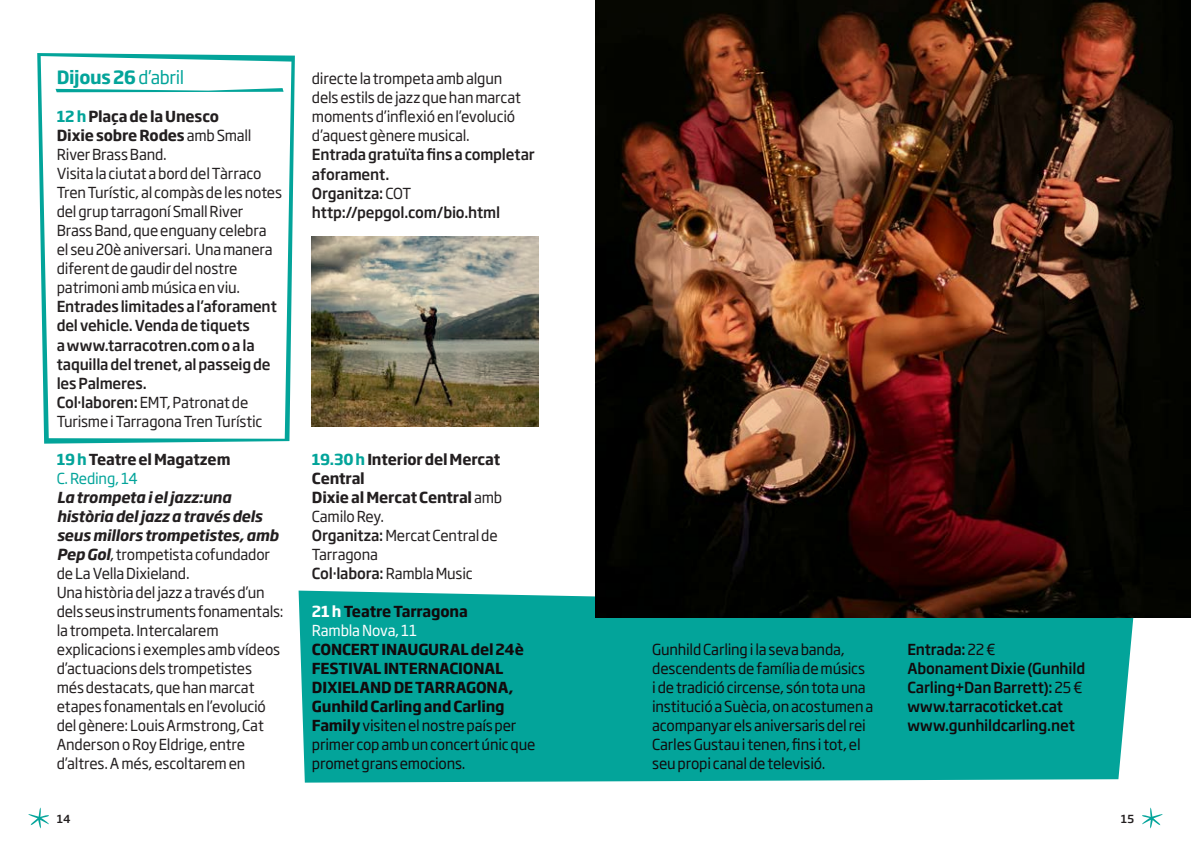
<style>
.page{position:relative;width:1191px;height:851px;background:#fff}
.page>*{position:absolute;margin:0;border:0;box-sizing:border-box;transform-origin:0 0}
.t1{font:700 18px "Soho Gothic Pro";letter-spacing:-.02em;color:#03a49a;scale:.96 1}
.t2{font:15px/19px "Soho Gothic Pro";letter-spacing:-.01em;color:#231f20;scale:.96 1}
.t3{font:15px/19px "Soho Gothic Pro";letter-spacing:-.015em;color:#110a0c;scale:.96 1}
.t4{font:500 15px/19px "Soho Gothic Pro";letter-spacing:-.01em;color:#231f20;scale:.96 1}
.t5{font:italic 700 15px/19px "Soho Gothic Pro";letter-spacing:-.01em;color:#231f20;scale:.96 1}
.t6{font:700 15px/19px "Soho Gothic Pro";letter-spacing:-.01em;color:#231f20;scale:.96 1}
.t7{font:500 15px/19px "Soho Gothic Pro";letter-spacing:-.01em;color:#110a0c;scale:.96 1}
.t8{font:700 15px/19px "Soho Gothic Pro";letter-spacing:-.01em;color:#110a0c;scale:.96 1}
.t9{font:15px "Soho Gothic Pro";letter-spacing:-.015em;color:#fff;scale:.96 1}
.t10{font:15px "Soho Gothic Pro";letter-spacing:-.02em;color:#03a49a;scale:.96 1}
.t11{font:500 11px "Soho Gothic Pro";color:#231f20}
.s1{font-weight:400}
.s2{color:#03a49a}
.s3{font-weight:700}
.s4{font-weight:500}
.s5{font-weight:400;font-style:normal}
.s6{color:#fff}
</style>
<div class="page">
<svg style="left:1142px;top:807px;width:21px;height:22px"></svg>
<svg style="left:28px;top:807px;width:21px;height:22px"></svg>
<svg style="left:37px;top:53px;width:258px;height:390px"></svg>
<svg style="left:41px;top:56px;width:250px;height:382px"></svg>
<img style="left:312px;top:236px;width:227px;height:190px">
<svg style="left:56px;top:88px;width:227px;height:4px"></svg>
<div style="left:298px;top:590px;width:836px;height:192px;background:#03a49a"></div>
<img style="left:595px;top:0;width:596px;height:617px">
<p class="t1" style="left:57px;top:63px;width:134px">Dijous 26 <span class="s1">d’abril</span></p>
<p class="t6" style="left:57px;top:106px;width:171px"><span class="s2">12 h</span> Plaça de la Unesco</p>
<p class="t2" style="left:57px;top:125px;width:204px"><span class="s3">Dixie sobre Rodes</span> amb Small<br>River Brass Band.</p>
<p class="t2" style="left:57px;top:163px;width:236px">Visita la ciutat a bord del Tàrraco<br>Tren Turístic, al compàs de les notes del grup tarragoní Small River<br>Brass Band, que enguany celebra el seu 20è aniversari. Una manera diferent de gaudir del nostre patrimoni amb música en viu.</p>
<p class="t4" style="left:57px;top:296px;width:231px">Entrades limitades a l’aforament del vehicle. Venda de tiquets<br>a www.tarracotren.com o a la taquilla del trenet, al passeig de les Palmeres.</p>
<p class="t2" style="left:57px;top:391px;width:216px"><span class="s4">Col·laboren:</span> EMT, Patronat de<br>Turisme i Tarragona Tren Turístic</p>
<p class="t6" style="left:57px;top:448px;width:183px"><span class="s2">19 h</span> Teatre el Magatzem</p>
<p class="t10" style="left:57px;top:466px;width:86px">C. Reding, 14</p>
<p class="t5" style="left:57px;top:486px;width:233px">La trompeta i el jazz:una història del jazz a través dels seus millors trompetistes, amb<br>Pep Gol<span class="s5">, trompetista cofundador de La Vella Dixieland.</span></p>
<p class="t2" style="left:57px;top:581px;width:238px">Una història del jazz a través d’un dels seus instruments fonamentals: la trompeta. Intercalarem explicacions i exemples amb vídeos d’actuacions dels trompetistes<br>més destacats, que han marcat etapes fonamentals en l’evolució del gènere: Louis Armstrong, Cat<br>Anderson o Roy Eldrige, entre d’altres. A més, escoltarem en</p>
<p class="t2" style="left:312px;top:69px;width:219px">directe la trompeta amb algun dels estils de jazz que han marcat moments d’inflexió en l’evolució d’aquest gènere musical.</p>
<p class="t4" style="left:312px;top:144px;width:233px">Entrada gratuïta fins a completar aforament.</p>
<p class="t4" style="left:312px;top:182px;width:105px">Organitza: <span class="s1">COT</span></p>
<p class="t4" style="left:312px;top:201px;width:198px">http://pepgol.com/bio.html</p>
<p class="t6" style="left:312px;top:448px;width:198px"><span class="s2">19.30 h</span> Interior del Mercat<br>Central</p>
<p class="t6" style="left:312px;top:486px;width:200px">Dixie al Mercat Central <span class="s1">amb<br>Camilo Rey.</span></p>
<p class="t2" style="left:312px;top:524px;width:195px"><span class="s4">Organitza:</span> Mercat Central de<br>Tarragona</p>
<p class="t4" style="left:312px;top:562px;width:169px">Col·labora: <span class="s1">Rambla Music</span></p>
<p class="t8" style="left:312px;top:600px;width:164px"><span class="s6">21 h</span> Teatre Tarragona</p>
<p class="t9" style="left:312px;top:618px;width:111px">Rambla Nova, 11</p>
<p class="t8" style="left:312px;top:638px;width:222px">CONCERT INAUGURAL del 24è<br>FESTIVAL INTERNACIONAL<br>DIXIELAND DE TARRAGONA,</p>
<p class="t3" style="left:312px;top:695px;width:234px"><span class="s3">Gunhild Carling and Carling<br>Family</span> visiten el nostre país per primer cop amb un concert únic que promet grans emocions.</p>
<p class="t3" style="left:652px;top:638px;width:232px">Gunhild Carling i la seva banda, descendents de família de músics<br>i de tradició circense, són tota una institució a Suècia, on acostumen a acompanyar els aniversaris del rei Carles Gustau i tenen, fins i tot, el seu propi canal de televisió.</p>
<p class="t7" style="left:907px;top:638px;width:94px">Entrada: <span class="s1">22 €</span></p>
<p class="t7" style="left:907px;top:657px;width:187px">Abonament Dixie (Gunhild<br>Carling+Dan Barrett): <span class="s1">25 €</span></p>
<p class="t7" style="left:907px;top:695px;width:164px">www.tarracoticket.cat</p>
<p class="t7" style="left:907px;top:714px;width:176px">www.gunhildcarling.net</p>
<p class="t11" style="left:57px;top:809px;width:15px">14</p>
<p class="t11" style="left:1120px;top:809px;width:15px">15</p>
</div>
